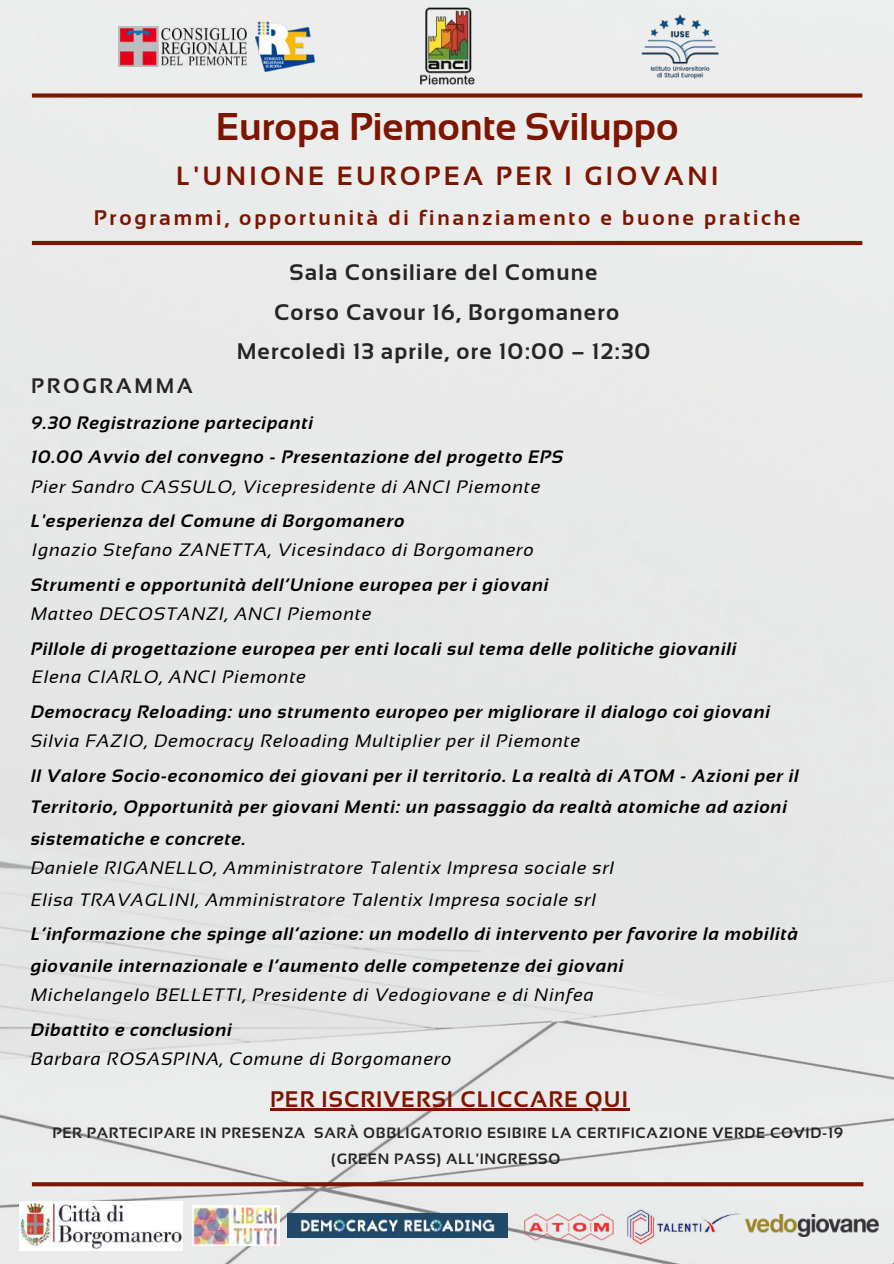
<style>
.page{position:relative;width:894px;height:1264px;background:#fff}
.page>*{position:absolute;margin:0;border:0;box-sizing:border-box;transform-origin:0 0}
.t1{font:700 38.7px "Sansation";color:#7d1500}
.t2{font:700 26.4px "Sansation";letter-spacing:.13em;color:#7d1500}
.t3{font:700 22.5px/39.5px "Sansation";letter-spacing:.05em;color:#252525;text-align:center}
.t4{font:700 22.5px "Sansation";letter-spacing:.05em;color:#7d1500}
.t5{font:700 21.15px "Sansation";letter-spacing:.13em;color:#7d1500}
.t6{font:700 21px "Sansation";letter-spacing:.13em;color:#252525}
.t7{font:italic 700 18px/31.5px "Sansation";letter-spacing:.05em;color:#000}
.t8{font:italic 18px/31.5px "Sansation";letter-spacing:.05em;color:#000}
.t9{font:700 15px/26px "Sansation";letter-spacing:.05em;color:#252525;text-align:center}
</style>
<div class="page">
<div style="left:0;top:1px;width:893px;height:1262px;background:#e8e9e9"></div>
<img style="left:118px;top:27px;width:129px;height:40px">
<img style="left:255px;top:22px;width:59px;height:49px">
<img style="left:412px;top:4px;width:70px;height:86px">
<img style="left:637px;top:10px;width:85px;height:73px">
<svg style="left:32px;top:93px;width:830px;height:5px;background:#903928"></svg>
<hr style="left:32px;top:241px;width:830px;height:4px;background:#7d1500">
<svg style="left:32px;top:1182px;width:831px;height:4px;background:#821f0b"></svg>
<img style="left:192px;top:1205px;width:87px;height:40px">
<img style="left:287px;top:1213px;width:220px;height:24px">
<hr style="left:270px;top:1107px;width:359px;height:3px;background:#7d1500">
<img style="left:745px;top:1214px;width:133px;height:21px">
<img style="left:617px;top:1205px;width:124px;height:40px">
<img style="left:519px;top:1208px;width:98px;height:34px">
<img style="left:19px;top:1201px;width:164px;height:49px">
<h1 class="t1" style="left:216px;top:105px;width:464px">Europa Piemonte Sviluppo</h1>
<h2 class="t2" style="left:176px;top:161px;width:543px">L'UNIONE EUROPEA PER I GIOVANI</h2>
<p class="t5" style="left:94px;top:206px;width:707px">Programmi, opportunità di finanziamento e buone pratiche</p>
<p class="t3" style="left:236px;top:253px;width:415px">Sala Consiliare del Comune<br>Corso Cavour 16, Borgomanero<br>Mercoledì 13 aprile, ore 10:00 – 12:30</p>
<p class="t6" style="left:31px;top:374px;width:163px">PROGRAMMA</p>
<p class="t7" style="left:31px;top:405px;width:533px;line-height:34.8px">9.30 Registrazione partecipanti<br>10.00 Avvio del convegno - Presentazione del progetto EPS</p>
<p class="t8" style="left:31px;top:470px;width:510px">Pier Sandro CASSULO, Vicepresidente di ANCI Piemonte</p>
<p class="t7" style="left:31px;top:505px;width:375px">L'esperienza del Comune di Borgomanero</p>
<p class="t8" style="left:32px;top:534px;width:503px">Ignazio Stefano ZANETTA, Vicesindaco di Borgomanero</p>
<p class="t7" style="left:31px;top:568px;width:519px">Strumenti e opportunità dell’Unione europea per i giovani</p>
<p class="t8" style="left:31px;top:598px;width:342px">Matteo DECOSTANZI, ANCI Piemonte</p>
<p class="t7" style="left:31px;top:632px;width:707px">Pillole di progettazione europea per enti locali sul tema delle politiche giovanili</p>
<p class="t8" style="left:32px;top:661px;width:275px">Elena CIARLO, ANCI Piemonte</p>
<p class="t7" style="left:31px;top:696px;width:740px">Democracy Reloading: uno strumento europeo per migliorare il dialogo coi giovani</p>
<p class="t8" style="left:31px;top:725px;width:550px">Silvia FAZIO, Democracy Reloading Multiplier per il Piemonte</p>
<p class="t7" style="left:31px;top:760px;width:769px">Il Valore Socio-economico dei giovani per il territorio. La realtà di ATOM - Azioni per il<br>Territorio, Opportunità per giovani Menti: un passaggio da realtà atomiche ad azioni sistematiche e concrete.</p>
<p class="t8" style="left:31px;top:852px;width:584px">Daniele RIGANELLO, Amministratore Talentix Impresa sociale srl<br>Elisa TRAVAGLINI, Amministratore Talentix Impresa sociale srl</p>
<p class="t7" style="left:31px;top:918px;width:768px">L’informazione che spinge all’azione: un modello di intervento per favorire la mobilità giovanile internazionale e l’aumento delle competenze dei giovani</p>
<p class="t8" style="left:31px;top:979px;width:564px">Michelangelo BELLETTI, Presidente di Vedogiovane e di Ninfea</p>
<p class="t7" style="left:31px;top:1013px;width:202px">Dibattito e conclusioni</p>
<p class="t8" style="left:31px;top:1042px;width:422px">Barbara ROSASPINA, Comune di Borgomanero</p>
<p class="t4" style="left:270px;top:1086px;width:359px">PER ISCRIVERSI CLICCARE QUI</p>
<p class="t9" style="left:52px;top:1119px;width:792px">PER PARTECIPARE IN PRESENZA SARÀ OBBLIGATORIO ESIBIRE LA CERTIFICAZIONE VERDE COVID-19 (GREEN PASS) ALL'INGRESSO</p>
</div>
